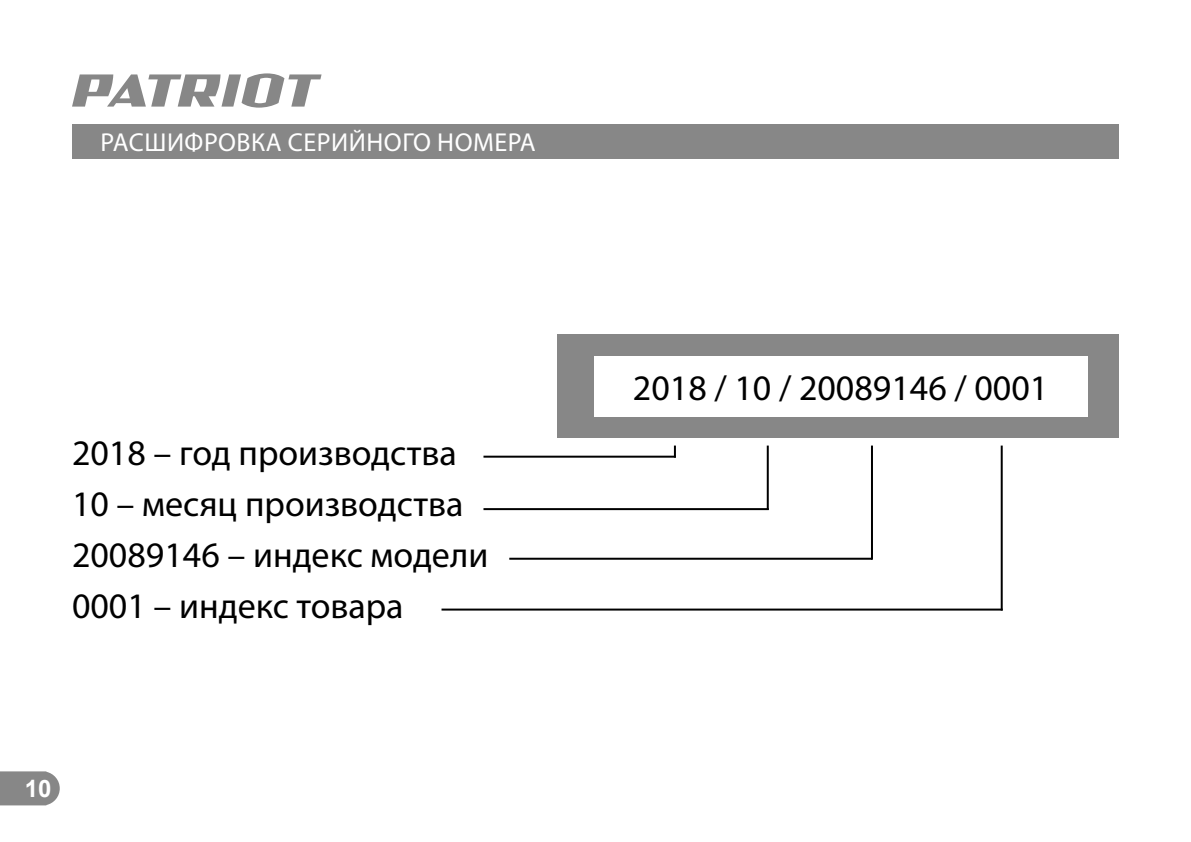
<style>
.page{position:relative;width:1191px;height:842px;background:#fff}
.page>*{position:absolute;margin:0;border:0;box-sizing:border-box;transform-origin:0 0}
.t1{font:36px/51px "Myriad Pro";color:#000}
.t2{font:26px "Myriad Pro";letter-spacing:.02em;color:#fff}
.t3{font:700 24px "Arial";color:#fff}
</style>
<div class="page">
<svg style="left:0;top:771px;width:60px;height:34px;background:#8f8f8f"></svg>
<svg style="left:72px;top:73px;width:249px;height:35px"></svg>
<div style="left:72px;top:124px;width:1047px;height:34px;background:#878787"></div>
<div style="left:558px;top:334px;width:561px;height:104px;background:#878787"></div>
<hr style="left:483px;top:456px;width:193px;height:2px;background:#000">
<hr style="left:483px;top:508px;width:285px;height:2px;background:#000">
<hr style="left:509px;top:558px;width:363px;height:2px;background:#000">
<hr style="left:441px;top:609px;width:561px;height:2px;background:#000">
<div style="left:594px;top:355px;width:493px;height:61px;background:#fff"></div>
<svg style="left:674px;top:446px;width:2px;height:12px"></svg>
<hr style="left:766px;top:446px;width:2px;height:64px;background:#000">
<hr style="left:871px;top:446px;width:2px;height:114px;background:#000">
<hr style="left:1000px;top:446px;width:2px;height:164px;background:#000">
<p class="t2" style="left:101px;top:126px;width:437px">РАСШИФРОВКА СЕРИЙНОГО НОМЕРА</p>
<p class="t1" style="left:72px;top:427px;width:418px">2018 – год производства<br>10 – месяц производства<br>20089146 – индекс модели<br>0001 – индекс товара</p>
<p class="t3" style="left:25px;top:772px;width:28px">10</p>
<p class="t1" style="left:633px;top:361px;width:417px">2018 / 10 / 20089146 / 0001</p>
</div>
